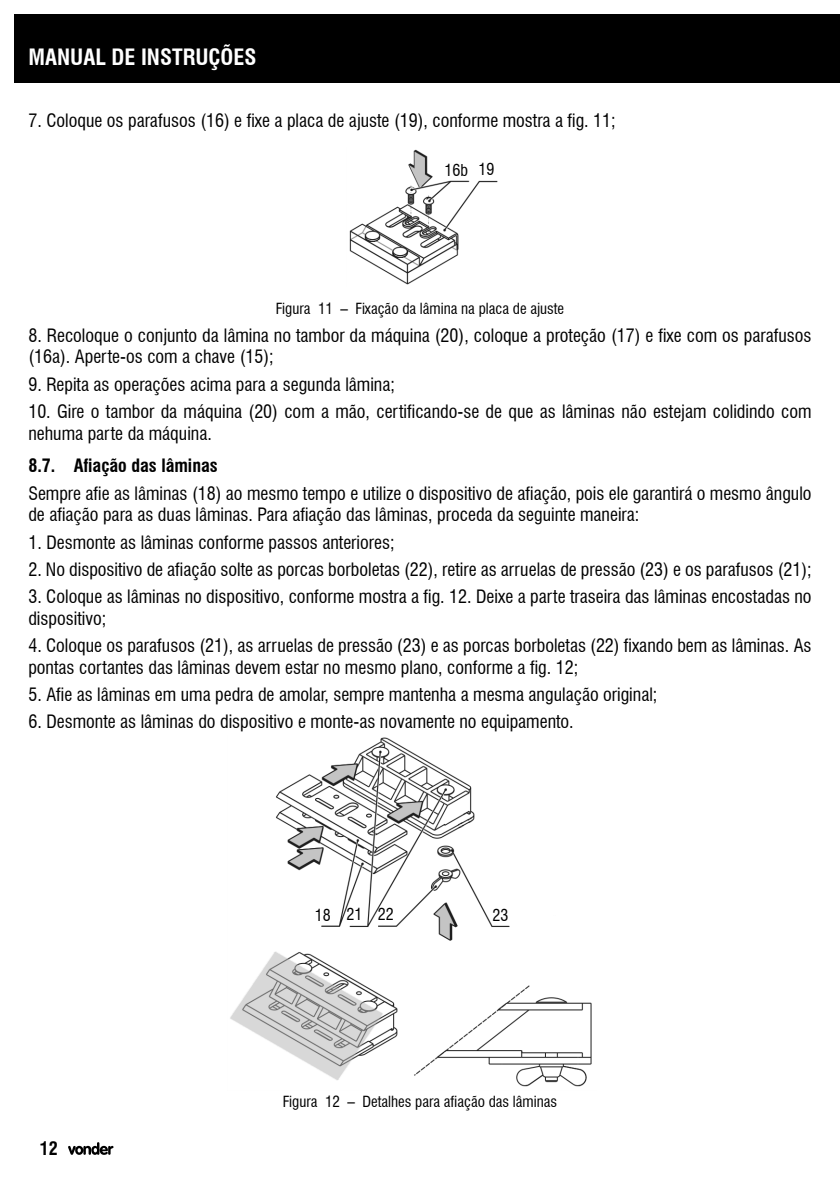
<style>
.page{position:relative;width:840px;height:1191px;background:#fff}
.page>*{position:absolute;margin:0;border:0;box-sizing:border-box;transform-origin:0 0}
.t1{font:700 condensed 22px "Swiss 721 BT";color:#fff}
.texto{font:condensed 18px/21.6px "Swiss 721 BT";color:#000}
.t2{font:700 condensed 18px "Swiss 721 BT";color:#000}
.texto-2{font:condensed 16px "Swiss 721 BT";color:#000}
.t3{font:condensed 15px "Swiss 721 BT";color:#000}
</style>
<div class="page">
<img style="left:349px;top:149px;width:149px;height:136px">
<img style="left:230px;top:737px;width:362px;height:350px">
<div style="left:14px;top:14px;width:825px;height:69px;background:#000"></div>
<svg style="left:68px;top:1142px;width:45px;height:12px"></svg>
<p class="t1" style="left:28px;top:44px;width:229px">MANUAL DE INSTRUÇÕES</p>
<p class="texto" style="left:28px;top:110px;width:588px">7. Coloque os parafusos (16) e fixe a placa de ajuste (19), conforme mostra a fig. 11;</p>
<p class="texto-2" style="left:444px;top:160px;width:25px">16b</p>
<p class="texto-2" style="left:478px;top:160px;width:17px">19</p>
<p class="t3" style="left:275px;top:300px;width:290px">Figura 11 – Fixação da lâmina na placa de ajuste</p>
<p class="texto" style="left:28px;top:324px;width:784px">8. Recoloque o conjunto da lâmina no tambor da máquina (20), coloque a proteção (17) e fixe com os parafusos (16a). Aperte-os com a chave (15);</p>
<p class="texto" style="left:28px;top:373px;width:368px">9. Repita as operações acima para a segunda lâmina;</p>
<p class="texto" style="left:28px;top:400px;width:784px">10. Gire o tambor da máquina (20) com a mão, certificando-se de que as lâminas não estejam colidindo com nehuma parte da máquina.</p>
<p class="t2" style="left:28px;top:455px;width:191px">8.7. Afiação das lâminas</p>
<p class="texto" style="left:28px;top:482px;width:784px">Sempre afie as lâminas (18) ao mesmo tempo e utilize o dispositivo de afiação, pois ele garantirá o mesmo ângulo de afiação para as duas lâminas. Para afiação das lâminas, proceda da seguinte maneira:</p>
<p class="texto" style="left:28px;top:531px;width:367px">1. Desmonte as lâminas conforme passos anteriores;</p>
<p class="texto" style="left:28px;top:558px;width:784px">2. No dispositivo de afiação solte as porcas borboletas (22), retire as arruelas de pressão (23) e os parafusos (21);</p>
<p class="texto" style="left:28px;top:586px;width:784px">3. Coloque as lâminas no dispositivo, conforme mostra a fig. 12. Deixe a parte traseira das lâminas encostadas no dispositivo;</p>
<p class="texto" style="left:28px;top:634px;width:784px">4. Coloque os parafusos (21), as arruelas de pressão (23) e as porcas borboletas (22) fixando bem as lâminas. As pontas cortantes das lâminas devem estar no mesmo plano, conforme a fig. 12;</p>
<p class="texto" style="left:28px;top:683px;width:630px">5. Afie as lâminas em uma pedra de amolar, sempre mantenha a mesma angulação original;</p>
<p class="texto" style="left:28px;top:711px;width:546px">6. Desmonte as lâminas do dispositivo e monte-as novamente no equipamento.</p>
<p class="texto-2" style="left:314px;top:905px;width:17px">18</p>
<p class="texto-2" style="left:346px;top:905px;width:17px">21</p>
<p class="texto-2" style="left:377px;top:905px;width:17px">22</p>
<p class="texto-2" style="left:492px;top:905px;width:17px">23</p>
<p class="t2" style="left:40px;top:1138px;width:19px">12</p>
<p class="t3" style="left:282px;top:1092px;width:276px">Figura 12 – Detalhes para afiação das lâminas</p>
</div>
